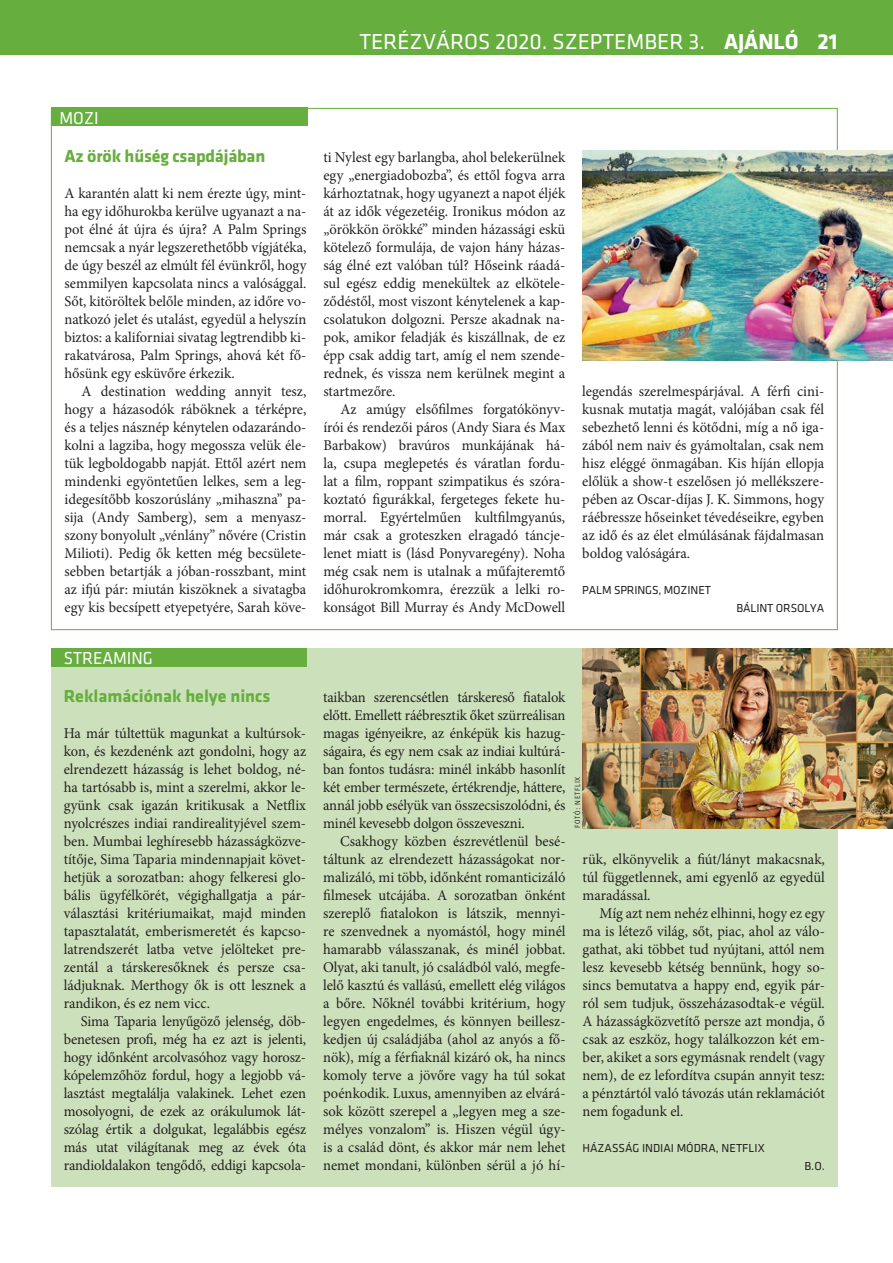
<style>
.page{position:relative;width:893px;height:1263px;background:#fff}
.page>*{position:absolute;margin:0;border:0;box-sizing:border-box;transform-origin:0 0}
.t1{font:22.5px "Klavika Basic";color:#fff}
.t2{font:700 18px "Klavika Basic";color:#66ae3d}
.t3{font:18px "Klavika Basic";color:#fff;scale:.96 1}
.t4{font:15px/18px "Minion Pro";letter-spacing:-.005em;color:#231f20;text-align:justify}
.t5{font:12px "Klavika Basic";letter-spacing:-.01em;color:#231f20}
.t6{font:7.5px "Rotis Sans OT";letter-spacing:.1em;color:#231f20}
.s1{font-weight:700}
</style>
<div class="page">
<div style="left:0;top:0;width:893px;height:55px;background:#66ae3d"></div>
<div style="left:51px;top:648px;width:787px;height:538px;background:#cce1bb"></div>
<div style="left:51px;top:108px;width:257px;height:18px;background:#66ae3d"></div>
<div style="left:51px;top:648px;width:255px;height:18px;background:#66ae3d"></div>
<img style="left:582px;top:648px;width:311px;height:180px">
<img style="left:582px;top:150px;width:311px;height:210px">
<h1 class="t1" style="left:359px;top:30px;width:480px">TERÉZVÁROS 2020. SZEPTEMBER 3. <span class="s1">AJÁNLÓ 21</span></h1>
<p class="t3" style="left:59px;top:108px;width:42px">MOZI</p>
<p class="t2" style="left:64px;top:146px;width:202px">Az örök hűség csapdájában</p>
<p class="t4" style="left:64px;top:184px;width:243px">A karantén alatt ki nem érezte úgy, mint&shy;ha egy időhurokba kerülve ugyanazt a na&shy;pot élné át újra és újra? A Palm Springs nemcsak a nyár legszerethetőbb vígjátéka, de úgy beszél az elmúlt fél évünkről, hogy semmilyen kapcsolata nincs a valósággal.<br>Sőt, kitöröltek belőle minden, az időre vo&shy;natkozó jelet és utalást, egyedül a helyszín biztos: a kaliforniai sivatag legtrendibb ki&shy;rakatvárosa, Palm Springs, ahová két fő&shy;hősünk egy esküvőre érkezik.</p>
<p class="t4" style="left:64px;top:382px;width:243px;text-indent:17px">A destination wedding annyit tesz, hogy a házasodók ráböknek a térképre, és a teljes násznép kénytelen odazarándo&shy;kolni a lagziba, hogy megossza velük éle&shy;tük legboldogabb napját. Ettől azért nem mindenki egyöntetűen lelkes, sem a leg&shy;idegesítőbb koszorúslány „mihaszna” pa&shy;sija (Andy Samberg), sem a menyas - szony bonyolult „vénlány” nővére (Cristin Milioti). Pedig ők ketten még becsülete&shy;sebben betartják a jóban-rosszbant, mint az ifjú pár: miután kiszöknek a sivatagba egy kis becsípett etyepetyére, Sarah köve-</p>
<p class="t3" style="left:64px;top:648px;width:94px">STREAMING</p>
<p class="t2" style="left:64px;top:686px;width:208px">Reklamációnak helye nincs</p>
<p class="t4" style="left:64px;top:724px;width:244px">Ha már túltettük magunkat a kultúrsok&shy;kon, és kezdenénk azt gondolni, hogy az elrendezett házasság is lehet boldog, né&shy;ha tartósabb is, mint a szerelmi, akkor le&shy;gyünk csak igazán kritikusak a Netflix nyolcrészes indiai randirealityjével szem&shy;ben. Mumbai leghíresebb házasságközve&shy;títője, Sima Taparia mindennapjait követ&shy;hetjük a sorozatban: ahogy felkeresi glo&shy;bális ügyfélkörét, végighallgatja a pár&shy;választási kritériumaikat, majd minden tapasztalatát, emberismeretét és kapcso&shy;latrendszerét latba vetve jelölteket pre&shy;zentál a társkeresőknek és persze csa&shy;ládjuknak. Merthogy ők is ott lesznek a randikon, és ez nem vicc.</p>
<p class="t4" style="left:64px;top:1012px;width:244px;text-indent:17px">Sima Taparia lenyűgöző jelenség, döb&shy;benetesen profi, még ha ez azt is jelenti, hogy időnként arcolvasóhoz vagy horosz&shy;kópelemzőhöz fordul, hogy a legjobb vá&shy;lasztást megtalálja valakinek. Lehet ezen mosolyogni, de ezek az orákulumok lát&shy;szólag értik a dolgukat, legalábbis egész más utat világítanak meg az évek óta randioldalakon tengődő, eddigi kapcsola-</p>
<p class="t4" style="left:323px;top:148px;width:243px">ti Nylest egy barlangba, ahol belekerülnek egy „energiadobozba”, és ettől fogva arra kárhoztatnak, hogy ugyanezt a napot éljék át az idők végezetéig. Ironikus módon az „örökkön örökké” minden házassági eskü kötelező formulája, de vajon hány házas&shy;ság élné ezt valóban túl? Hőseink ráadá&shy;sul egész eddig menekültek az elkötele&shy;ződéstől, most viszont kénytelenek a kap&shy;csolatukon dolgozni. Persze akadnak na&shy;pok, amikor feladják és kiszállnak, de ez épp csak addig tart, amíg el nem szende&shy;rednek, és vissza nem kerülnek megint a startmezőre.</p>
<p class="t4" style="left:323px;top:400px;width:243px;text-indent:17px">Az amúgy elsőfilmes forgatókönyv&shy;írói és rendezői páros (Andy Siara és Max Barbakow) bravúros munkájának há&shy;la, csupa meglepetés és váratlan fordu&shy;lat a film, roppant szimpatikus és szóra&shy;koztató figurákkal, fergeteges fekete hu&shy;morral. Egyértelműen kultfilmgyanús, már csak a groteszken elragadó táncje&shy;lenet miatt is (lásd Ponyvaregény). Noha még csak nem is utalnak a műfajteremtő időhurokromkomra, érezzük a lelki ro&shy;konságot Bill Murray és Andy McDowell</p>
<p class="t4" style="left:582px;top:382px;width:243px">legendás szerelmespárjával. A férfi cini&shy;kusnak mutatja magát, valójában csak fél sebezhető lenni és kötődni, míg a nő iga&shy;zából nem naiv és gyámoltalan, csak nem hisz eléggé önmagában. Kis híján ellopja előlük a show-t eszelősen jó mellékszere&shy;pében az Oscar-díjas J. K. Simmons, hogy ráébressze hőseinket tévedéseikre, egyben az idő és az élet elmúlásának fájdalmasan boldog valóságára.</p>
<p class="t5" style="left:582px;top:584px;width:130px">PALM SPRINGS, MOZINET</p>
<p class="t5" style="left:736px;top:602px;width:89px">BÁLINT ORSOLYA</p>
<p class="t4" style="left:323px;top:688px;width:244px">taikban szerencsétlen társkereső fiatalok előtt. Emellett ráébresztik őket szürreálisan magas igényeikre, az énképük kis hazug&shy;ságaira, és egy nem csak az indiai kultúrá&shy;ban fontos tudásra: minél inkább hasonlít két ember természete, értékrendje, háttere, annál jobb esélyük van összecsiszolódni, és minél kevesebb dolgon összeveszni.</p>
<p class="t4" style="left:323px;top:832px;width:244px;text-indent:17px">Csakhogy közben észrevétlenül besé&shy;táltunk az elrendezett házasságokat nor&shy;malizáló, mi több, időnként romanticizáló filmesek utcájába. A sorozatban önként szereplő fiatalokon is látszik, mennyi&shy;re szenvednek a nyomástól, hogy minél hamarabb válasszanak, és minél jobbat.<br>Olyat, aki tanult, jó családból való, megfe&shy;lelő kasztú és vallású, emellett elég világos a bőre. Nőknél további kritérium, hogy legyen engedelmes, és könnyen beillesz&shy;kedjen új családjába (ahol az anyós a fő&shy;nök), míg a férfiaknál kizáró ok, ha nincs komoly terve a jövőre vagy ha túl sokat poénkodik. Luxus, amennyiben az elvárá&shy;sok között szerepel a „legyen meg a sze&shy;mélyes vonzalom” is. Hiszen végül úgy&shy;is a család dönt, és akkor már nem lehet nemet mondani, különben sérül a jó hí-</p>
<p class="t6" style="left:573px;top:828px;width:53px;rotate:-90deg">FOTÓ: NETFLIX</p>
<p class="t4" style="left:582px;top:850px;width:244px">rük, elkönyvelik a fiút/lányt makacsnak, túl függetlennek, ami egyenlő az egyedül maradással.</p>
<p class="t4" style="left:582px;top:904px;width:244px;text-indent:17px">Míg azt nem nehéz elhinni, hogy ez egy ma is létező világ, sőt, piac, ahol az válo&shy;gathat, aki többet tud nyújtani, attól nem lesz kevesebb kétség bennünk, hogy so&shy;sincs bemutatva a happy end, egyik pár&shy;ról sem tudjuk, összeházasodtak-e végül.<br>A házasságközvetítő persze azt mondja, ő csak az eszköz, hogy találkozzon két em&shy;ber, akiket a sors egymásnak rendelt (vagy nem), de ez lefordítva csupán annyit tesz: a pénztártól való távozás után reklamációt nem fogadunk el.</p>
<p class="t5" style="left:582px;top:1142px;width:184px">HÁZASSÁG INDIAI MÓDRA, NETFLIX</p>
<p class="t5" style="left:804px;top:1160px;width:22px">B.O.</p>
</div>
